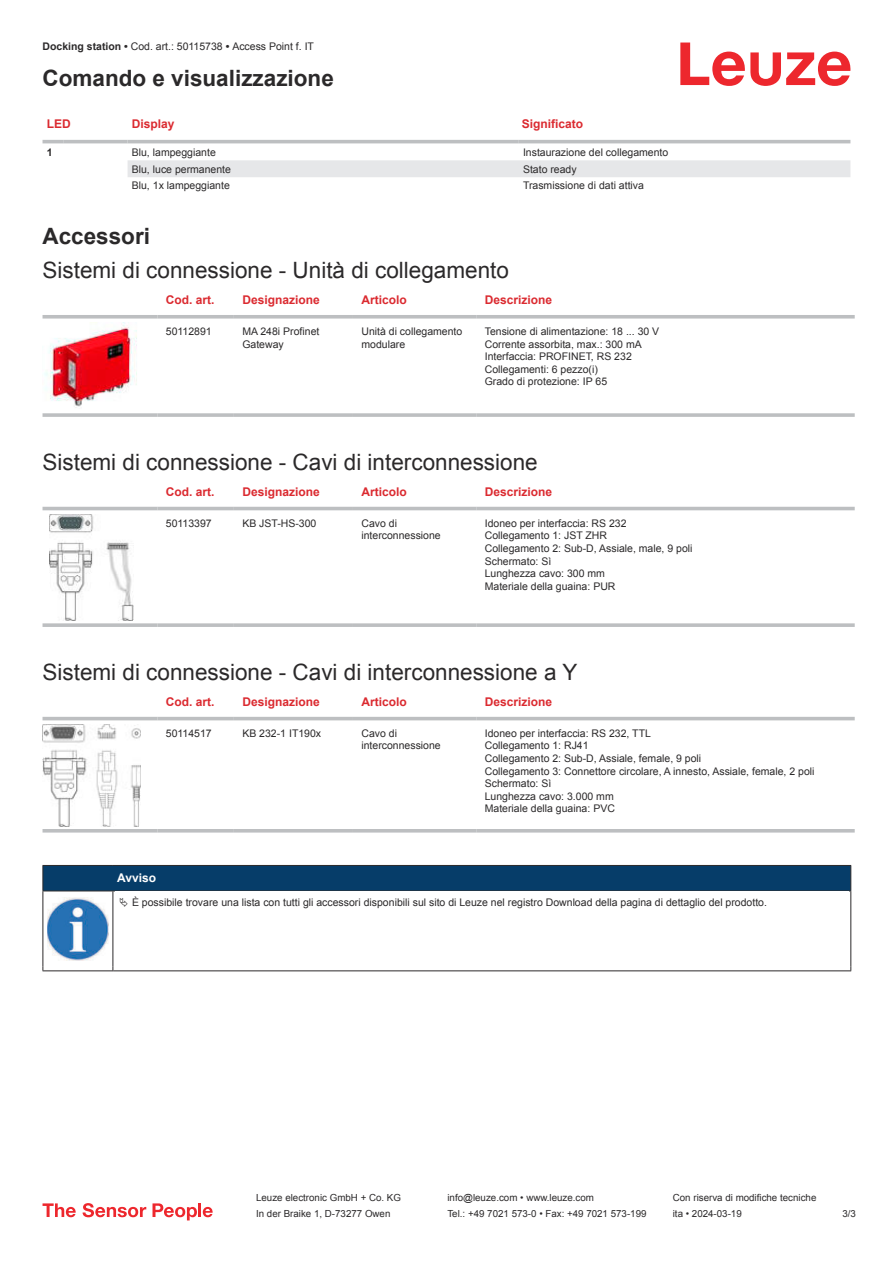
<style>
.page{position:relative;width:893px;height:1263px;background:#fff}
.page>*{position:absolute;margin:0;border:0;box-sizing:border-box;transform-origin:0 0}
.t1{font:22.5px "Arial";color:#2b292a}
.t2{font:700 22.5px "Arial";color:#2b292a}
.t3{font:700 12px "Arial";color:#db2a30}
.t4{font:700 12px "Arial";color:#fff}
.t5{font:10.5px/12.6px "Arial";color:#2b292a}
.t6{font:700 10.5px "Arial";color:#2b292a}
.t7{font:9.75px "Arial";color:#2b292a}
.s1{font-weight:700}
</style>
<div class="page">
<svg style="left:680px;top:43px;width:170px;height:43px"></svg>
<svg style="left:43px;top:143px;width:807px;height:34px"></svg>
<div style="left:128px;top:160px;width:722px;height:17px;background:#e6e7e9"></div>
<hr style="left:43px;top:140px;width:21px;height:3px;background:#bdbfc1">
<hr style="left:64px;top:140px;width:64px;height:3px;background:#bdbfc1">
<hr style="left:128px;top:140px;width:391px;height:3px;background:#bdbfc1">
<hr style="left:519px;top:140px;width:331px;height:3px;background:#bdbfc1">
<svg style="left:43px;top:315px;width:114px;height:4px"></svg>
<svg style="left:157px;top:315px;width:77px;height:4px"></svg>
<svg style="left:234px;top:315px;width:119px;height:4px"></svg>
<svg style="left:353px;top:315px;width:123px;height:4px"></svg>
<svg style="left:476px;top:315px;width:379px;height:4px;background:#c4c6c7"></svg>
<svg style="left:43px;top:413px;width:114px;height:4px"></svg>
<hr style="left:157px;top:413px;width:77px;height:4px;background:#c5c7c8">
<svg style="left:234px;top:413px;width:119px;height:4px"></svg>
<svg style="left:353px;top:413px;width:123px;height:4px"></svg>
<hr style="left:476px;top:413px;width:379px;height:4px;background:#c5c7c8">
<img style="left:44px;top:323px;width:93px;height:85px">
<svg style="left:43px;top:506px;width:812px;height:114px"></svg>
<hr style="left:43px;top:507px;width:114px;height:3px;background:#bdbfc1">
<hr style="left:157px;top:507px;width:77px;height:3px;background:#bdbfc1">
<hr style="left:234px;top:507px;width:119px;height:3px;background:#bdbfc1">
<hr style="left:353px;top:507px;width:123px;height:3px;background:#bdbfc1">
<hr style="left:476px;top:507px;width:379px;height:3px;background:#bdbfc1">
<svg style="left:43px;top:623px;width:114px;height:4px"></svg>
<svg style="left:157px;top:623px;width:77px;height:4px"></svg>
<svg style="left:234px;top:623px;width:119px;height:4px"></svg>
<svg style="left:353px;top:623px;width:123px;height:4px"></svg>
<svg style="left:476px;top:623px;width:379px;height:4px;background:#c3c5c7"></svg>
<img style="left:49px;top:515px;width:84px;height:106px">
<svg style="left:43px;top:716px;width:812px;height:117px"></svg>
<hr style="left:43px;top:717px;width:114px;height:3px;background:#bdbfc1">
<hr style="left:157px;top:717px;width:77px;height:3px;background:#bdbfc1">
<hr style="left:234px;top:717px;width:119px;height:3px;background:#bdbfc1">
<hr style="left:353px;top:717px;width:123px;height:3px;background:#bdbfc1">
<hr style="left:476px;top:717px;width:379px;height:3px;background:#bdbfc1">
<hr style="left:43px;top:829px;width:114px;height:3px;background:#bdbfc1">
<hr style="left:157px;top:829px;width:77px;height:3px;background:#bdbfc1">
<hr style="left:234px;top:829px;width:119px;height:3px;background:#bdbfc1">
<hr style="left:353px;top:829px;width:123px;height:3px;background:#bdbfc1">
<hr style="left:476px;top:829px;width:379px;height:3px;background:#bdbfc1">
<img style="left:43px;top:725px;width:97px;height:101px">
<div style="left:43px;top:865px;width:808px;height:26px;background:#063d69"></div>
<hr style="left:113px;top:890px;width:738px;height:1px;background:#2b292a">
<hr style="left:43px;top:891px;width:1px;height:75px;background:#2b292a">
<hr style="left:113px;top:891px;width:1px;height:75px;background:#2b292a">
<hr style="left:850px;top:891px;width:1px;height:75px;background:#2b292a">
<hr style="left:43px;top:970px;width:70px;height:1px;background:#2b292a">
<hr style="left:113px;top:970px;width:738px;height:1px;background:#2b292a">
<img style="left:47px;top:897px;width:61px;height:63px">
<svg style="left:43px;top:1203px;width:33px;height:14px"></svg>
<svg style="left:83px;top:1203px;width:63px;height:14px"></svg>
<svg style="left:153px;top:1203px;width:44px;height:17px"></svg>
<hr style="left:198px;top:1203px;width:3px;height:14px;background:#ed272d">
<svg style="left:203px;top:1207px;width:10px;height:10px"></svg>
<p class="t5" style="left:43px;top:41px;width:273px"><span class="s1">Docking station •</span> Cod. art.: 50115738 <span class="s1">•</span> Access Point f. IT</p>
<h1 class="t2" style="left:43px;top:70px;width:293px">Comando e visualizzazione</h1>
<p class="t3" style="left:47px;top:119px;width:25px">LED</p>
<p class="t3" style="left:132px;top:119px;width:44px">Display</p>
<p class="t3" style="left:522px;top:119px;width:63px">Significato</p>
<p class="t6" style="left:47px;top:148px;width:7px">1</p>
<p class="t5" style="left:132px;top:147px;width:86px">Blu, lampeggiante</p>
<p class="t5" style="left:523px;top:147px;width:147px">Instaurazione del collegamento</p>
<p class="t5" style="left:132px;top:163px;width:101px">Blu, luce permanente</p>
<p class="t5" style="left:523px;top:163px;width:55px">Stato ready</p>
<p class="t5" style="left:132px;top:180px;width:100px">Blu, 1x lampeggiante</p>
<p class="t5" style="left:523px;top:180px;width:122px">Trasmissione di dati attiva</p>
<h1 class="t2" style="left:43px;top:228px;width:109px">Accessori</h1>
<h1 class="t1" style="left:43px;top:262px;width:468px">Sistemi di connessione - Unità di collegamento</h1>
<p class="t3" style="left:166px;top:295px;width:50px">Cod. art.</p>
<p class="t3" style="left:242px;top:295px;width:79px">Designazione</p>
<p class="t3" style="left:361px;top:295px;width:47px">Articolo</p>
<p class="t3" style="left:485px;top:295px;width:69px">Descrizione</p>
<p class="t5" style="left:166px;top:326px;width:47px">50112891</p>
<p class="t5" style="left:242px;top:326px;width:79px">MA 248i Profinet<br>Gateway</p>
<p class="t5" style="left:361px;top:326px;width:102px">Unità di collegamento modulare</p>
<p class="t5" style="left:485px;top:326px;width:176px">Tensione di alimentazione: 18 ... 30 V<br>Corrente assorbita, max.: 300 mA<br>Interfaccia: PROFINET, RS 232<br>Collegamenti: 6 pezzo(i)<br>Grado di protezione: IP 65</p>
<h1 class="t1" style="left:43px;top:453px;width:497px">Sistemi di connessione - Cavi di interconnessione</h1>
<p class="t3" style="left:166px;top:487px;width:50px">Cod. art.</p>
<p class="t3" style="left:242px;top:487px;width:79px">Designazione</p>
<p class="t3" style="left:361px;top:487px;width:47px">Articolo</p>
<p class="t3" style="left:485px;top:487px;width:69px">Descrizione</p>
<p class="t5" style="left:166px;top:518px;width:47px">50113397</p>
<p class="t5" style="left:242px;top:518px;width:76px">KB JST-HS-300</p>
<p class="t5" style="left:361px;top:518px;width:81px">Cavo di interconnessione</p>
<p class="t5" style="left:485px;top:518px;width:209px">Idoneo per interfaccia: RS 232<br>Collegamento 1: JST ZHR<br>Collegamento 2: Sub-D, Assiale, male, 9 poli<br>Schermato: Sì<br>Lunghezza cavo: 300 mm<br>Materiale della guaina: PUR</p>
<h1 class="t1" style="left:43px;top:663px;width:536px">Sistemi di connessione - Cavi di interconnessione a Y</h1>
<p class="t3" style="left:166px;top:697px;width:50px">Cod. art.</p>
<p class="t3" style="left:242px;top:697px;width:79px">Designazione</p>
<p class="t3" style="left:361px;top:697px;width:47px">Articolo</p>
<p class="t3" style="left:485px;top:697px;width:69px">Descrizione</p>
<p class="t5" style="left:166px;top:728px;width:47px">50114517</p>
<p class="t5" style="left:242px;top:728px;width:80px">KB 232-1 IT190x</p>
<p class="t5" style="left:361px;top:728px;width:81px">Cavo di interconnessione</p>
<p class="t5" style="left:485px;top:728px;width:331px">Idoneo per interfaccia: RS 232, TTL<br>Collegamento 1: RJ41<br>Collegamento 2: Sub-D, Assiale, female, 9 poli<br>Collegamento 3: Connettore circolare, A innesto, Assiale, female, 2 poli Schermato: Sì<br>Lunghezza cavo: 3.000 mm<br>Materiale della guaina: PVC</p>
<p class="t4" style="left:117px;top:874px;width:40px">Avviso</p>
<p class="t5" style="left:132px;top:897px;width:636px">È possibile trovare una lista con tutti gli accessori disponibili sul sito di Leuze nel registro Download della pagina di dettaglio del prodotto.</p>
<p class="t7" style="left:256px;top:1194px;width:146px">Leuze electronic GmbH + Co. KG</p>
<p class="t7" style="left:447px;top:1194px;width:148px">info@leuze.com • www.leuze.com</p>
<p class="t7" style="left:673px;top:1194px;width:145px">Con riserva di modifiche tecniche</p>
<p class="t7" style="left:256px;top:1210px;width:136px">In der Braike 1, D-73277 Owen</p>
<p class="t7" style="left:447px;top:1210px;width:201px">Tel.: +49 7021 573-0 • Fax: +49 7021 573-199</p>
<p class="t7" style="left:673px;top:1210px;width:70px">ita • 2024-03-19</p>
<p class="t7" style="left:842px;top:1210px;width:15px">3 /3</p>
</div>
